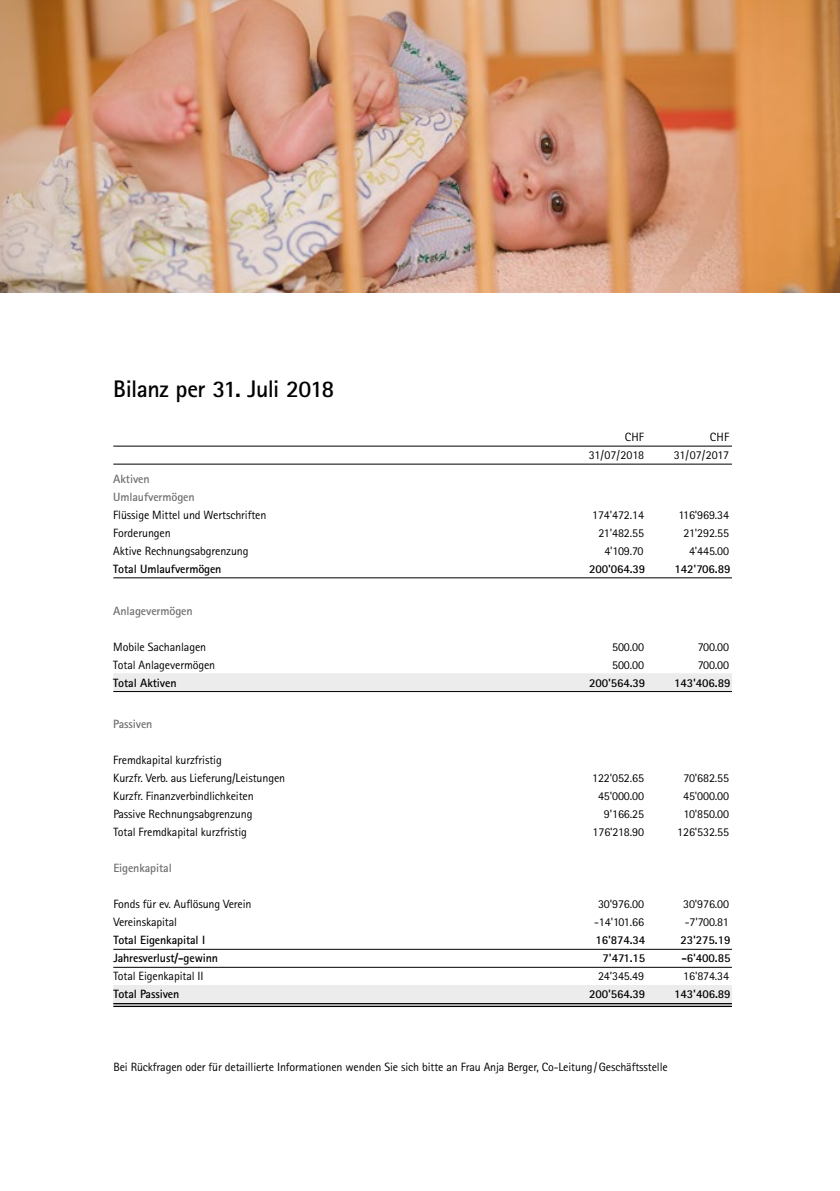
<style>
.page{position:relative;width:840px;height:1191px;background:#fff}
.page>*{position:absolute;margin:0;border:0;box-sizing:border-box;transform-origin:0 0}
.t1{font:700 24px "Rotis Sans Serif";letter-spacing:-.025em;color:#000}
.t2{font:12px/18px "Rotis Sans Serif";letter-spacing:-.01em;color:#000}
.t3{font:700 12px "Rotis Sans Serif";letter-spacing:-.01em;color:#000}
.t4{font:700 12px/18px "Rotis Sans Serif";letter-spacing:-.01em;color:#6f6f6e}
</style>
<div class="page">
<img style="left:0;top:0;width:839px;height:292px">
<hr style="left:113px;top:446px;width:618px;height:1px;background:#000">
<hr style="left:113px;top:464px;width:618px;height:1px;background:#000">
<hr style="left:113px;top:577px;width:618px;height:1px;background:#000">
<div style="left:113px;top:673px;width:618px;height:18px;background:#ececed"></div>
<hr style="left:113px;top:691px;width:618px;height:1px;background:#000">
<hr style="left:113px;top:949px;width:618px;height:1px;background:#000">
<hr style="left:113px;top:967px;width:618px;height:1px;background:#000">
<div style="left:113px;top:985px;width:618px;height:18px;background:#ececed"></div>
<hr style="left:113px;top:1003px;width:618px;height:1px;background:#000">
<hr style="left:113px;top:1005px;width:618px;height:2px;background:#000">
<h1 class="t1" style="left:113px;top:374px;width:222px">Bilanz per 31. Juli 2018</h1>
<p class="t2" style="left:624px;top:428px;width:21px">CHF</p>
<p class="t2" style="left:709px;top:428px;width:21px">CHF</p>
<p class="t2" style="left:588px;top:446px;width:57px">31/07/2018</p>
<p class="t2" style="left:673px;top:446px;width:57px">31/07/2017</p>
<p class="t4" style="left:113px;top:469px;width:83px">Aktiven<br>Umlaufvermögen</p>
<p class="t2" style="left:113px;top:506px;width:154px">Flüssige Mittel und Wertschriften</p>
<p class="t2" style="left:591px;top:506px;width:53px">174'472.14</p>
<p class="t2" style="left:678px;top:506px;width:52px">116'969.34</p>
<p class="t2" style="left:113px;top:524px;width:59px">Forderungen</p>
<p class="t2" style="left:598px;top:524px;width:47px">21'482.55</p>
<p class="t2" style="left:683px;top:524px;width:47px">21'292.55</p>
<p class="t2" style="left:113px;top:542px;width:137px">Aktive Rechnungsabgrenzung</p>
<p class="t2" style="left:604px;top:542px;width:41px">4'109.70</p>
<p class="t2" style="left:688px;top:542px;width:42px">4'445.00</p>
<p class="t3" style="left:113px;top:561px;width:110px">Total Umlaufvermögen</p>
<p class="t3" style="left:588px;top:561px;width:58px">200'064.39</p>
<p class="t3" style="left:674px;top:561px;width:57px">142'706.89</p>
<p class="t4" style="left:113px;top:601px;width:81px">Anlagevermögen</p>
<p class="t2" style="left:113px;top:637px;width:94px">Mobile Sachanlagen</p>
<p class="t2" style="left:611px;top:637px;width:33px">500.00</p>
<p class="t2" style="left:697px;top:637px;width:33px">700.00</p>
<p class="t2" style="left:113px;top:655px;width:103px">Total Anlagevermögen</p>
<p class="t2" style="left:611px;top:655px;width:33px">500.00</p>
<p class="t2" style="left:697px;top:655px;width:33px">700.00</p>
<p class="t3" style="left:113px;top:675px;width:65px">Total Aktiven</p>
<p class="t3" style="left:588px;top:675px;width:58px">200'564.39</p>
<p class="t3" style="left:673px;top:675px;width:58px">143'406.89</p>
<p class="t4" style="left:113px;top:715px;width:41px">Passiven</p>
<p class="t2" style="left:113px;top:751px;width:173px">Fremdkapital kurzfristig<br>Kurzfr. Verb. aus Lieferung/Leistungen</p>
<p class="t2" style="left:592px;top:769px;width:53px">122'052.65</p>
<p class="t2" style="left:683px;top:769px;width:47px">70'682.55</p>
<p class="t2" style="left:113px;top:787px;width:142px">Kurzfr. Finanzverbindlichkeiten</p>
<p class="t2" style="left:597px;top:787px;width:47px">45'000.00</p>
<p class="t2" style="left:682px;top:787px;width:47px">45'000.00</p>
<p class="t2" style="left:113px;top:805px;width:141px">Passive Rechnungsabgrenzung</p>
<p class="t2" style="left:603px;top:805px;width:42px">9'166.25</p>
<p class="t2" style="left:683px;top:805px;width:47px">10'850.00</p>
<p class="t2" style="left:113px;top:823px;width:135px">Total Fremdkapital kurzfristig</p>
<p class="t2" style="left:592px;top:823px;width:53px">176'218.90</p>
<p class="t2" style="left:677px;top:823px;width:53px">126'532.55</p>
<p class="t4" style="left:113px;top:859px;width:60px">Eigenkapital</p>
<p class="t2" style="left:113px;top:895px;width:140px">Fonds für ev. Auflösung Verein</p>
<p class="t2" style="left:597px;top:895px;width:47px">30'976.00</p>
<p class="t2" style="left:682px;top:895px;width:47px">30'976.00</p>
<p class="t2" style="left:113px;top:913px;width:65px">Vereinskapital</p>
<p class="t2" style="left:594px;top:913px;width:51px">-14'101.66</p>
<p class="t2" style="left:684px;top:913px;width:45px">-7'700.81</p>
<p class="t3" style="left:113px;top:932px;width:93px">Total Eigenkapital I</p>
<p class="t3" style="left:595px;top:932px;width:51px">16'874.34</p>
<p class="t3" style="left:680px;top:932px;width:51px">23'275.19</p>
<p class="t3" style="left:113px;top:950px;width:106px">Jahresverlust/-gewinn</p>
<p class="t3" style="left:602px;top:950px;width:44px">7'471.15</p>
<p class="t3" style="left:681px;top:950px;width:51px">-6'400.85</p>
<p class="t2" style="left:113px;top:967px;width:92px">Total Eigenkapital II</p>
<p class="t2" style="left:597px;top:967px;width:47px">24'345.49</p>
<p class="t2" style="left:682px;top:967px;width:47px">16'874.34</p>
<p class="t3" style="left:113px;top:986px;width:67px">Total Passiven</p>
<p class="t3" style="left:588px;top:986px;width:58px">200'564.39</p>
<p class="t3" style="left:673px;top:986px;width:58px">143'406.89</p>
<p class="t2" style="left:113px;top:1057px;width:555px">Bei Rückfragen oder für detaillierte Informationen wenden Sie sich bitte an Frau Anja Berger, Co-Leitung/Geschäftsstelle</p>
</div>
